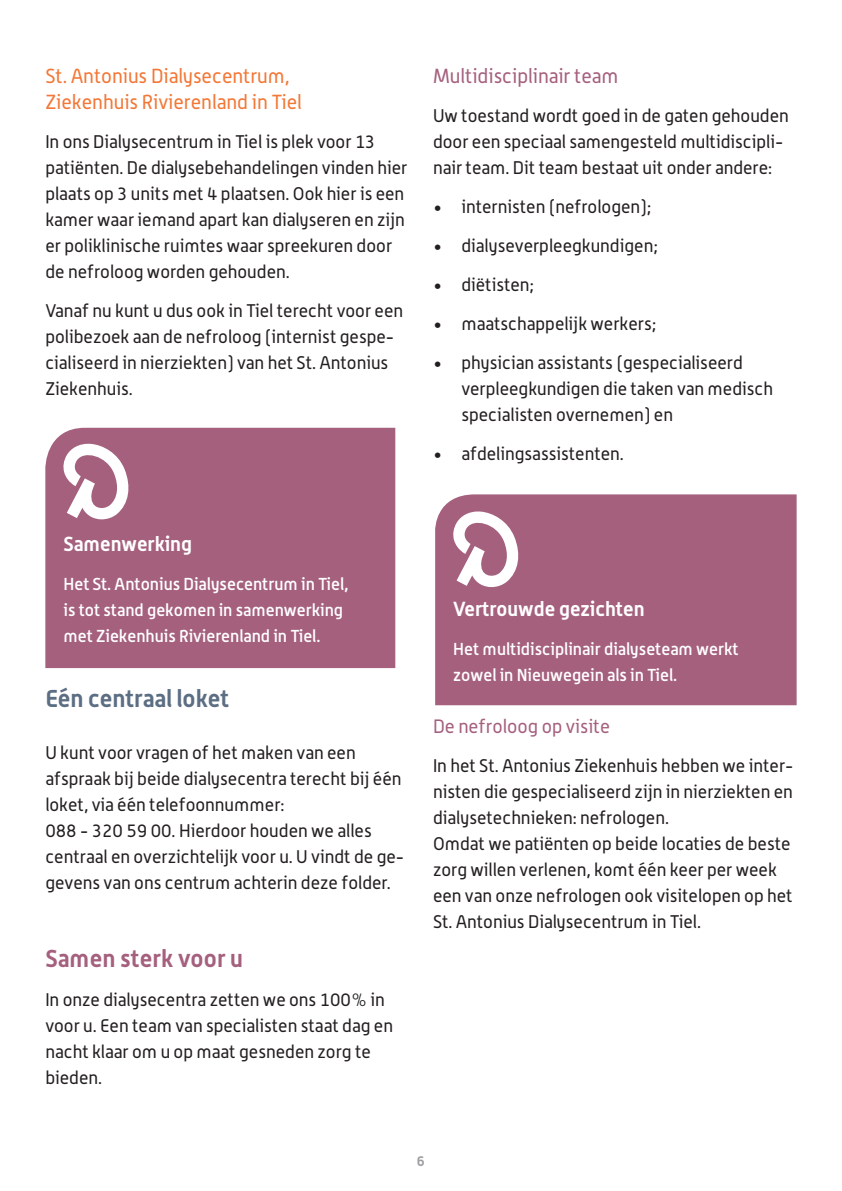
<style>
.page{position:relative;width:842px;height:1191px;background:#fff}
.page>*{position:absolute;margin:0;border:0;box-sizing:border-box;transform-origin:0 0}
.t1{font:700 24px "Alwyn";color:#5c6e83}
.t2{font:700 24px "Alwyn";letter-spacing:.005em;color:#a5607e}
.t3{font:20px/26px "Alwyn";color:#f37736}
.t4{font:700 20px "Alwyn";color:#fff}
.t5{font:20px "Alwyn";color:#a5607e}
.t6{font:19px "Alwyn";color:#a5607e}
.t7{font:18px/26px "Alwyn";color:#231f20}
.t8{font:500 17px/26px "Alwyn";color:#fff}
.t9{font:700 14px "Alwyn";color:#9d9fa2}
</style>
<div class="page">
<div style="left:45px;top:428px;width:350px;height:240px;background:#a5607e"></div>
<svg style="left:63px;top:444px;width:69px;height:75px"></svg>
<div style="left:435px;top:494px;width:362px;height:211px;background:#a5607e"></div>
<svg style="left:452px;top:511px;width:69px;height:76px"></svg>
<p class="t3" style="left:45px;top:62px;width:258px">St. Antonius Dialysecentrum,<br>Ziekenhuis Rivierenland in Tiel</p>
<p class="t7" style="left:45px;top:128px;width:364px">In ons Dialysecentrum in Tiel is plek voor 13 patiënten. De dialysebehandelingen vinden hier plaats op 3 units met 4 plaatsen. Ook hier is een kamer waar iemand apart kan dialyseren en zijn er poliklinische ruimtes waar spreekuren door de nefroloog worden gehouden.</p>
<p class="t7" style="left:45px;top:297px;width:359px">Vanaf nu kunt u dus ook in Tiel terecht voor een polibezoek aan de nefroloog (internist gespe&shy;cialiseerd in nierziekten) van het St. Antonius Ziekenhuis.</p>
<p class="t5" style="left:433px;top:64px;width:187px">Multidisciplinair team</p>
<p class="t7" style="left:433px;top:102px;width:357px">Uw toestand wordt goed in de gaten gehouden door een speciaal samengesteld multidiscipli&shy;nair team. Dit team bestaat uit onder andere:</p>
<p class="t7" style="left:433px;top:193px;width:220px">• internisten (nefrologen);</p>
<p class="t7" style="left:433px;top:232px;width:226px">• dialyseverpleegkundigen;</p>
<p class="t7" style="left:433px;top:271px;width:103px">• diëtisten;</p>
<p class="t7" style="left:433px;top:310px;width:225px">• maatschappelijk werkers;</p>
<p class="t7" style="left:461px;top:349px;width:313px;text-indent:-28px">• physician assistants (gespecialiseerd verpleegkundigen die taken van medisch specialisten overnemen) en</p>
<p class="t7" style="left:433px;top:440px;width:192px">• afdelingsassistenten.</p>
<p class="t4" style="left:63px;top:531px;width:130px">Samenwerking</p>
<p class="t8" style="left:63px;top:570px;width:287px">Het St. Antonius Dialysecentrum in Tiel, is tot stand gekomen in samenwerking met Ziekenhuis Rivierenland in Tiel.</p>
<h1 class="t1" style="left:45px;top:683px;width:185px">Eén centraal loket</h1>
<p class="t7" style="left:45px;top:739px;width:360px">U kunt voor vragen of het maken van een afspraak bij beide dialysecentra terecht bij één loket, via één telefoonnummer:<br>088 - 320 59 00. Hierdoor houden we alles centraal en overzichtelijk voor u. U vindt de ge&shy;gevens van ons centrum achterin deze folder.</p>
<h1 class="t2" style="left:45px;top:943px;width:199px">Samen sterk voor u</h1>
<p class="t7" style="left:45px;top:986px;width:349px">In onze dialysecentra zetten we ons 100% in voor u. Een team van specialisten staat dag en nacht klaar om u op maat gesneden zorg te bieden.</p>
<p class="t4" style="left:453px;top:596px;width:193px">Vertrouwde gezichten</p>
<p class="t8" style="left:453px;top:635px;width:287px">Het multidisciplinair dialyseteam werkt zowel in Nieuwegein als in Tiel.</p>
<p class="t6" style="left:433px;top:715px;width:178px">De nefroloog op visite</p>
<p class="t7" style="left:433px;top:752px;width:362px">In het St. Antonius Ziekenhuis hebben we inter&shy;nisten die gespecialiseerd zijn in nierziekten en dialysetechnieken: nefrologen.<br>Omdat we patiënten op beide locaties de beste zorg willen verlenen, komt één keer per week een van onze nefrologen ook visitelopen op het St. Antonius Dialysecentrum in Tiel.</p>
<p class="t9" style="left:417px;top:1152px;width:10px">6</p>
</div>
